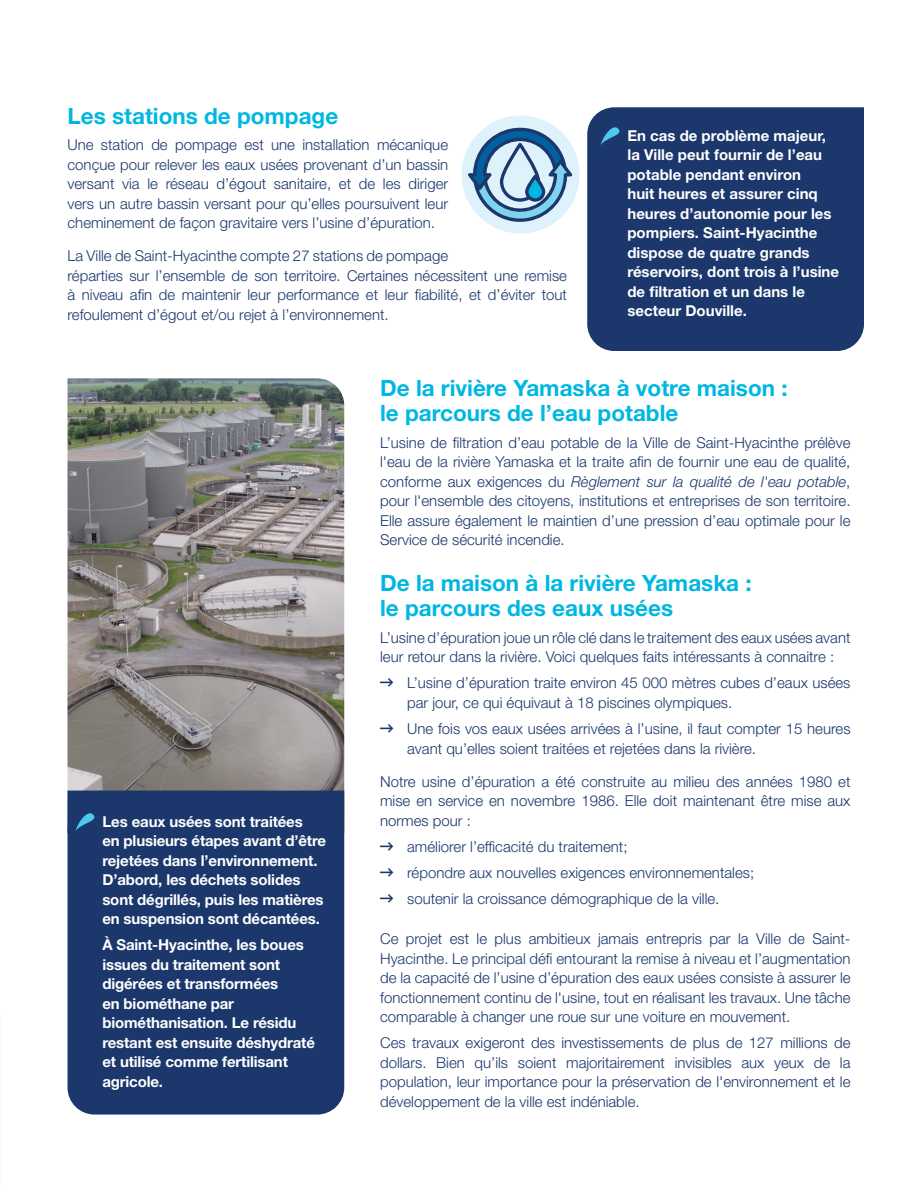
<style>
.page{position:relative;width:918px;height:1188px;background:#fff}
.page>*{position:absolute;margin:0;border:0;box-sizing:border-box;transform-origin:0 0}
.t1{font:700 22.5px/25.5px "Helvetica Neue LT Std";color:#00b7e1}
.t2{font:300 15px/19.5px "Helvetica Neue LT Std";color:#1b376c;text-align:justify}
.t3{font:700 15px/19.5px "Helvetica Neue LT Std";letter-spacing:-.01em;color:#fff}
.s1{font-style:italic}
</style>
<div class="page">
<img style="left:68px;top:378px;width:276px;height:413px">
<div style="left:462px;top:116px;width:118px;height:117px;background:#ddf2fa;border-radius:50%"></div>
<div style="left:587px;top:107px;width:277px;height:244px;background:#1b376c"></div>
<div style="left:68px;top:791px;width:276px;height:324px;background:#1b376c"></div>
<svg style="left:600px;top:123px;width:25px;height:22px"></svg>
<svg style="left:75px;top:809px;width:24px;height:22px"></svg>
<svg style="left:468px;top:124px;width:104px;height:98px"></svg>
<p class="t1" style="left:68px;top:103px;width:272px">Les stations de pompage</p>
<p class="t2" style="left:68px;top:135px;width:382px">Une station de pompage est une installation mécanique conçue pour relever les eaux usées provenant d’un bassin versant via le réseau d’égout sanitaire, et de les diriger vers un autre bassin versant pour qu’elles poursuivent leur cheminement de façon gravitaire vers l’usine d’épuration.</p>
<p class="t2" style="left:68px;top:246px;width:501px;text-align:left">La Ville de Saint-Hyacinthe compte 27 stations de pompage<br>réparties sur l’ensemble de son territoire. Certaines nécessitent une remise à niveau afin de maintenir leur performance et leur fiabilité, et d’éviter tout refoulement d’égout et/ou rejet à l’environnement.</p>
<p class="t3" style="left:627px;top:125px;width:213px">En cas de problème majeur, la Ville peut fournir de l’eau potable pendant environ<br>huit heures et assurer cinq heures d’autonomie pour les pompiers. Saint-Hyacinthe dispose de quatre grands réservoirs, dont trois à l’usine de filtration et un dans le secteur Douville.</p>
<p class="t3" style="left:102px;top:811px;width:225px">Les eaux usées sont traitées<br>en plusieurs étapes avant d’être rejetées dans l’environnement.<br>D’abord, les déchets solides sont dégrillés, puis les matières en suspension sont décantées.</p>
<p class="t3" style="left:102px;top:935px;width:214px">À Saint-Hyacinthe, les boues issues du traitement sont digérées et transformées<br>en biométhane par biométhanisation. Le résidu restant est ensuite déshydraté et utilisé comme fertilisant agricole.</p>
<p class="t1" style="left:380px;top:375px;width:409px">De la rivière Yamaska à votre maison : le parcours de l’eau potable</p>
<p class="t2" style="left:380px;top:432px;width:472px">L’usine de filtration d’eau potable de la Ville de Saint-Hyacinthe prélève l'eau de la rivière Yamaska et la traite afin de fournir une eau de qualité, conforme aux exigences du <span class="s1">Règlement sur la qualité de l'eau potable</span>, pour l'ensemble des citoyens, institutions et entreprises de son territoire.<br>Elle assure également le maintien d’une pression d’eau optimale pour le Service de sécurité incendie.</p>
<p class="t1" style="left:380px;top:570px;width:373px">De la maison à la rivière Yamaska : le parcours des eaux usées</p>
<p class="t2" style="left:380px;top:627px;width:472px">L’usine d’épuration joue un rôle clé dans le traitement des eaux usées avant leur retour dans la rivière. Voici quelques faits intéressants à connaitre :</p>
<p class="t2" style="left:407px;top:673px;width:445px">L’usine d’épuration traite environ 45 000 mètres cubes d’eaux usées par jour, ce qui équivaut à 18 piscines olympiques.</p>
<p class="t2" style="left:407px;top:719px;width:445px">Une fois vos eaux usées arrivées à l’usine, il faut compter 15 heures avant qu’elles soient traitées et rejetées dans la rivière.</p>
<p class="t2" style="left:380px;top:771px;width:472px">Notre usine d’épuration a été construite au milieu des années 1980 et mise en service en novembre 1986. Elle doit maintenant être mise aux normes pour :</p>
<p class="t2" style="left:407px;top:836px;width:222px">améliorer l’efficacité du traitement;</p>
<p class="t2" style="left:407px;top:863px;width:349px">répondre aux nouvelles exigences environnementales;</p>
<p class="t2" style="left:407px;top:889px;width:314px">soutenir la croissance démographique de la ville.</p>
<p class="t2" style="left:380px;top:929px;width:472px">Ce projet est le plus ambitieux jamais entrepris par la Ville de Saint-Hyacinthe. Le principal défi entourant la remise à niveau et l’augmentation de la capacité de l’usine d’épuration des eaux usées consiste à assurer le fonctionnement continu de l'usine, tout en réalisant les travaux. Une tâche comparable à changer une roue sur une voiture en mouvement.</p>
<p class="t2" style="left:380px;top:1033px;width:472px">Ces travaux exigeront des investissements de plus de 127 millions de dollars. Bien qu’ils soient majoritairement invisibles aux yeux de la population, leur importance pour la préservation de l'environnement et le développement de la ville est indéniable.</p>
</div>
